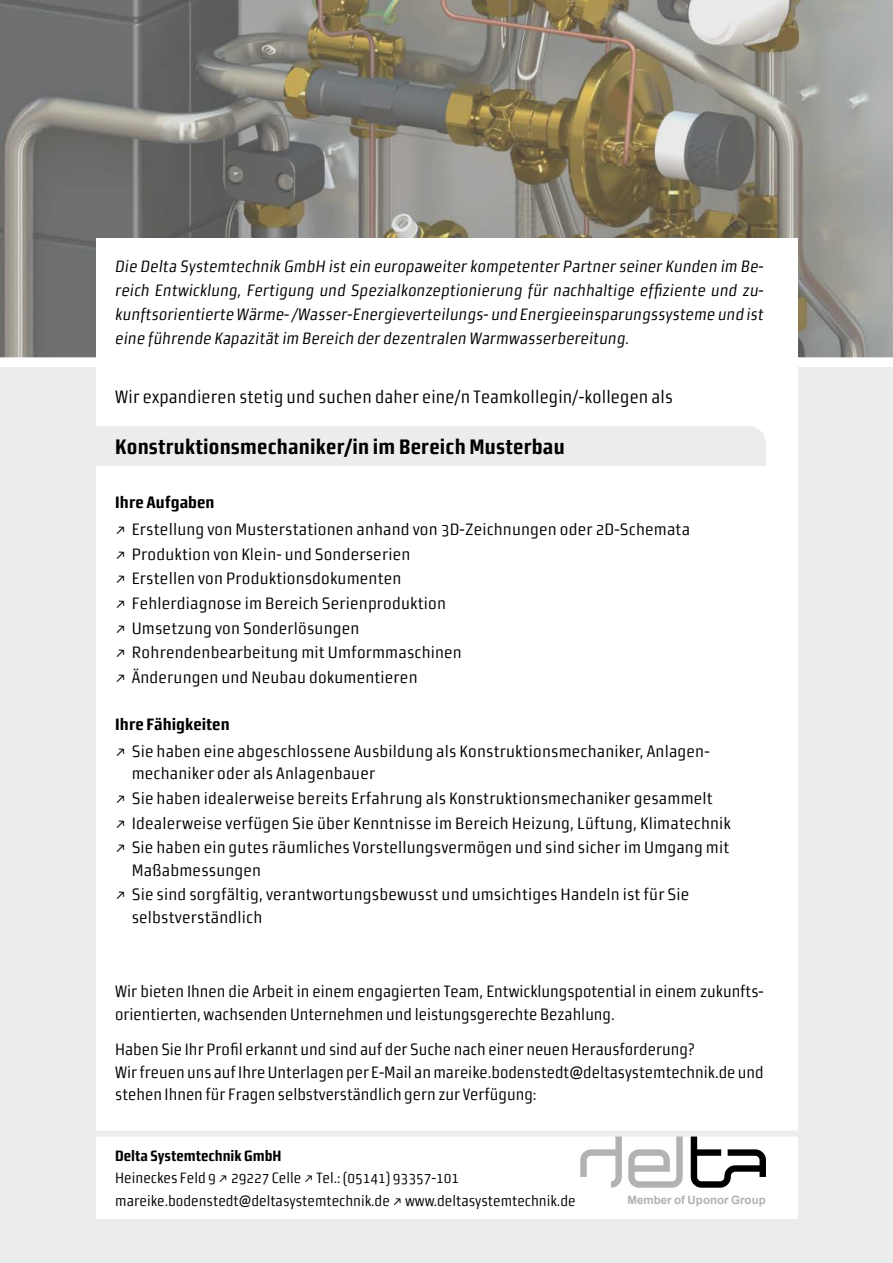
<style>
.page{position:relative;width:893px;height:1263px;background:#fff}
.page>*{position:absolute;margin:0;border:0;box-sizing:border-box;transform-origin:0 0}
.t1{font:21px "Morgan Sans Cond Bold Office";letter-spacing:.01em;color:#000}
.t2{font:18px "Morgan Sans Cond Regular Office";letter-spacing:.01em;color:#000}
.t3{font:16.5px/24.6px "Morgan Sans Cond Regular Office";letter-spacing:.01em;color:#000}
.t4{font:16.5px/24px "Morgan Sans Cond Italic Office";letter-spacing:.01em;color:#000;text-align:justify}
.t5{font:16.5px "Morgan Sans Cond Bold Office";color:#000}
.t6{font:15px/22.2px "Morgan Sans Cond Regular Office";color:#000}
.t7{font:15px "Morgan Sans Cond Bold Office";color:#000}
.t8{font:700 11.55px "Arial";color:#b1b2b3}
.s1{font-family:"Morgan Sans Cond Regular Figures"}
</style>
<div class="page">
<div style="left:0;top:368px;width:893px;height:895px;background:#ebecec"></div>
<svg style="left:0;top:0;width:893px;height:357px;background:#89857b"></svg>
<div style="left:96px;top:239px;width:701px;height:980px;background:#fff"></div>
<div style="left:96px;top:426px;width:670px;height:40px;background:#ebecec"></div>
<svg style="left:628px;top:1136px;width:55px;height:52px"></svg>
<svg style="left:580px;top:1136px;width:42px;height:52px"></svg>
<svg style="left:691px;top:1136px;width:75px;height:52px"></svg>
<div style="left:0;top:1130px;width:890px;height:6px;background:#ebecec"></div>
<p class="t4" style="left:115px;top:255px;width:650px">Die Delta Systemtechnik GmbH ist ein europaweiter kompetenter Partner seiner Kunden im Be&shy;reich Entwicklung, Fertigung und Spezialkonzeptionierung für nachhaltige effiziente und zu&shy;kunftsorientierte Wärme- /Wasser-Energieverteilungs- und Energieeinsparungssysteme und ist eine führende Kapazität im Bereich der dezentralen Warmwasserbereitung.</p>
<p class="t2" style="left:115px;top:387px;width:559px">Wir expandieren stetig und suchen daher eine/n Teamkollegin/-kollegen als</p>
<p class="t1" style="left:115px;top:434px;width:451px">Konstruktionsmechaniker/in im Bereich Musterbau</p>
<p class="t5" style="left:115px;top:493px;width:101px">Ihre Aufgaben</p>
<p class="t3" style="left:115px;top:517px;width:576px"><span class="s1">‘</span> Erstellung von Musterstationen anhand von 3D-Zeichnungen oder 2D-Schemata <span class="s1">‘</span> Produktion von Klein- und Sonderserien<br><span class="s1">‘</span> Erstellen von Produktionsdokumenten<br><span class="s1">‘</span> Fehlerdiagnose im Bereich Serienproduktion<br><span class="s1">‘</span> Umsetzung von Sonderlösungen<br><span class="s1">‘</span> Rohrendenbearbeitung mit Umformmaschinen<br><span class="s1">‘</span> Änderungen und Neubau dokumentieren</p>
<p class="t5" style="left:115px;top:715px;width:116px">Ihre Fähigkeiten</p>
<p class="t3" style="left:132px;top:740px;width:579px;line-height:22.5px;text-indent:-16px"><span class="s1">‘</span> Sie haben eine abgeschlossene Ausbildung als Konstruktionsmechaniker, Anlagen&shy;mechaniker oder als Anlagenbauer</p>
<p class="t3" style="left:115px;top:786px;width:617px"><span class="s1">‘</span> Sie haben idealerweise bereits Erfahrung als Konstruktionsmechaniker gesammelt<br><span class="s1">‘</span> Idealerweise verfügen Sie über Kenntnisse im Bereich Heizung, Lüftung, Klimatechnik <span class="s1">‘</span> Sie haben ein gutes räumliches Vorstellungsvermögen und sind sicher im Umgang mit</p>
<p class="t3" style="left:115px;top:857px;width:576px;text-indent:17px">Maßabmessungen<br><span class="s1">‘</span> Sie sind sorgfältig, verantwortungsbewusst und umsichtiges Handeln ist für Sie</p>
<p class="t3" style="left:132px;top:905px;width:132px">selbstverständlich</p>
<p class="t3" style="left:115px;top:980px;width:650px;line-height:22.5px">Wir bieten Ihnen die Arbeit in einem engagierten Team, Entwicklungspotential in einem zukunfts&shy;orientierten, wachsenden Unternehmen und leistungsgerechte Bezahlung.</p>
<p class="t3" style="left:115px;top:1038px;width:650px;line-height:22.5px">Haben Sie Ihr Profil erkannt und sind auf der Suche nach einer neuen Herausforderung?<br>Wir freuen uns auf Ihre Unterlagen per E-Mail an mareike.bodenstedt@deltasystemtechnik.de und stehen Ihnen für Fragen selbstverständlich gern zur Verfügung:</p>
<p class="t7" style="left:115px;top:1147px;width:168px">Delta Systemtechnik GmbH</p>
<p class="t6" style="left:115px;top:1167px;width:462px">Heineckes Feld 9 <span class="s1">‘</span> 29227 Celle <span class="s1">‘</span> Tel.: (05141) 93357-101 mareike.bodenstedt@deltasystemtechnik.de <span class="s1">‘</span> www.deltasystemtechnik.de</p>
<p class="t8" style="left:627px;top:1192px;width:140px">Member of Uponor Group</p>
</div>
